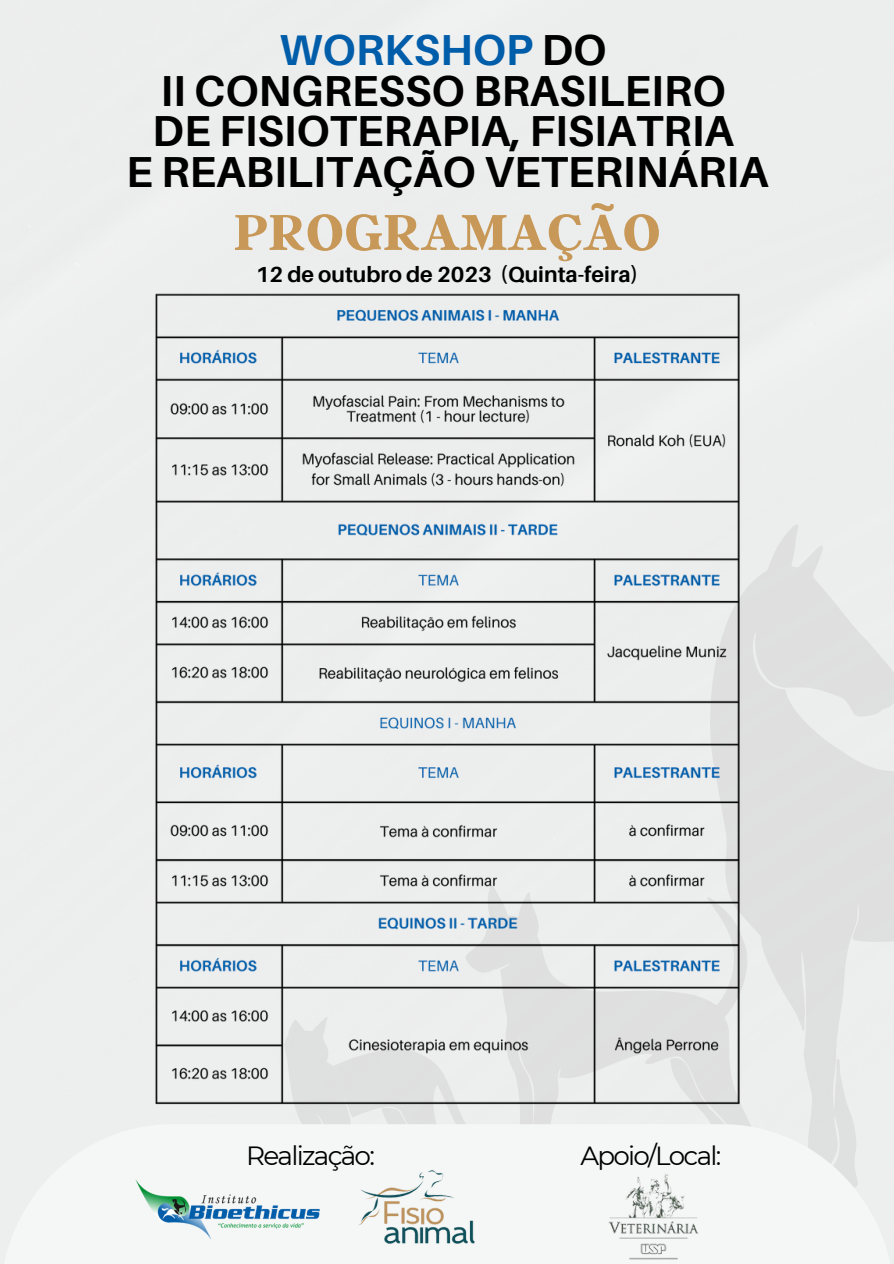
<style>
.page{position:relative;width:894px;height:1264px;background:#fff}
.page>*{position:absolute;margin:0;border:0;box-sizing:border-box;transform-origin:0 0}
.t1{font:700 56.4px "Argent CF";color:#c79857}
.t2{font:700 43.35px "Aileron";color:#000}
.t3{font:700 43.35px "Aileron";color:#005da9}
.t4{font:26.4px "Montserrat";letter-spacing:-.065em;color:#000}
.t5{font:26.25px "Montserrat";letter-spacing:-.065em;color:#000}
.t6{font:700 21.75px "Aileron";color:#000}
.s1{color:#000}
</style>
<div class="page">
<svg style="left:777px;top:524px;width:116px;height:600px;fill:#dfe0e0"></svg>
<div style="left:0;top:1124px;width:893px;height:139px;background:#f5f6f6"></div>
<img style="left:358px;top:1170px;width:117px;height:74px">
<img style="left:608px;top:1174px;width:91px;height:86px">
<img style="left:135px;top:1179px;width:185px;height:61px">
<img style="left:116px;top:211px;width:661px;height:916px">
<p class="t3" style="left:279px;top:23px;width:328px">WORKSHOP <span class="s1">DO</span></p>
<p class="t2" style="left:160px;top:64px;width:566px">II CONGRESSO BRASILEIRO</p>
<p class="t2" style="left:152px;top:104px;width:582px">DE FISIOTERAPIA, FISIATRIA</p>
<p class="t2" style="left:126px;top:145px;width:643px">E REABILITAÇÃO VETERINÁRIA</p>
<p class="t1" style="left:233px;top:195px;width:428px">PROGRAMAÇÃO</p>
<p class="t6" style="left:256px;top:261px;width:384px">12 de outubro de 2023 (Quinta-feira)</p>
<p class="t4" style="left:246px;top:1139px;width:130px">Realização:</p>
<p class="t5" style="left:580px;top:1139px;width:142px">Apoio/Local:</p>
</div>
